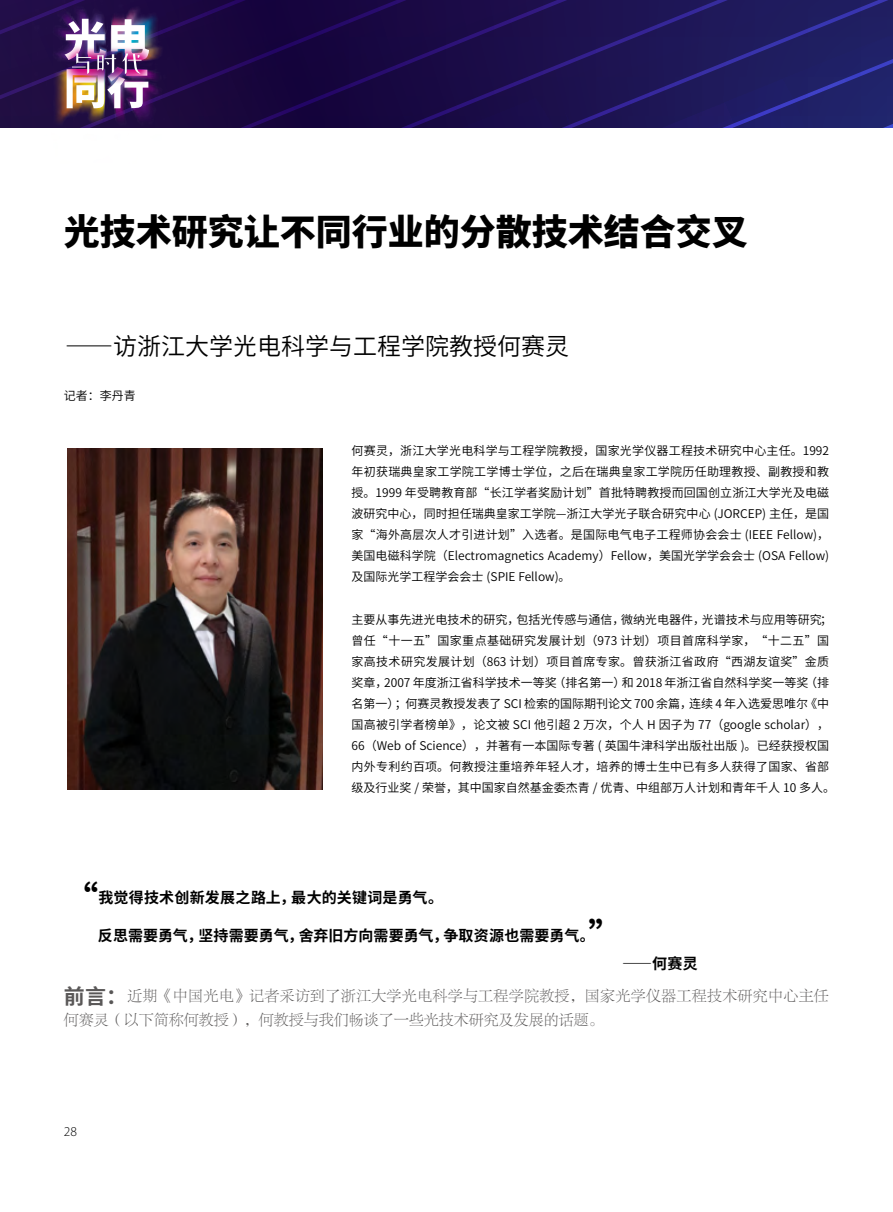
<style>
.page{position:relative;width:893px;height:1212px;background:#fff}
.page>*{position:absolute;margin:0;border:0;box-sizing:border-box;transform-origin:0 0}
.t1{font:800 36px "Source Han Sans CN";color:#000}
.t2{font:700 34.5px "Source Han Sans CN";color:#000}
.t3{font:24px "Source Han Sans CN";color:#000}
.t4{font:15px/24px "FZLTKSK GBK1 0";letter-spacing:.02em;color:#595757}
.t5{font:700 15px "Source Han Sans CN";letter-spacing:.01em;color:#000}
.t6{font:300 13.5px "Myriad Pro";color:#000}
.t7{font:12px/21px "Source Han Sans CN";color:#000;text-align:justify}
.s1{font-family:"Source Han Sans CN";font-weight:700;font-size:21px}
</style>
<div class="page">
<svg style="left:203px;top:0;width:690px;height:128px;background:#1c1152"></svg>
<img style="left:201px;top:0;width:2px;height:128px">
<img style="left:170px;top:0;width:31px;height:128px">
<img style="left:0;top:0;width:170px;height:128px">
<img style="left:67px;top:448px;width:255px;height:341px">
<h1 class="t1" style="left:64px;top:212px;width:686px">光技术研究让不同行业的分散技术结合交叉</h1>
<h3 class="t3" style="left:65px;top:333px;width:505px">——访浙江大学光电科学与工程学院教授何赛灵</h3>
<p class="t7" style="left:64px;top:385px;width:73px">记者：李丹青</p>
<p class="t7" style="left:352px;top:440px;width:479px">何赛灵，浙江大学光电科学与工程学院教授，国家光学仪器工程技术研究中心主任。1992年初获瑞典皇家工学院工学博士学位，之后在瑞典皇家工学院历任助理教授、副教授和教授。1999 年受聘教育部“长江学者奖励计划”首批特聘教授而回国创立浙江大学光及电磁波研究中心，同时担任瑞典皇家工学院—浙江大学光子联合研究中心 (JORCEP) 主任，是国家“海外高层次人才引进计划”入选者。是国际电气电子工程师协会会士 (IEEE Fellow)，美国电磁科学院（Electromagnetics Academy）Fellow，美国光学学会会士 (OSA Fellow)及国际光学工程学会会士 (SPIE Fellow)。</p>
<p class="t7" style="left:352px;top:609px;width:485px;text-align:left">主要从事先进光电技术的研究，包括光传感与通信，微纳光电器件，光谱技术与应用等研究；曾任“十一五”国家重点基础研究发展计划（973 计划）项目首席科学家，“十二五”国家高技术研究发展计划（863 计划）项目首席专家。曾获浙江省政府“西湖友谊奖”金质奖章，2007 年度浙江省科学技术一等奖（排名第一）和 2018 年浙江省自然科学奖一等奖（排名第一）；何赛灵教授发表了 SCI 检索的国际期刊论文 700 余篇，连续 4 年入选爱思唯尔《中国高被引学者榜单》，论文被 SCI 他引超 2 万次，个人 H 因子为 77（google scholar），66（Web of Science），并著有一本国际专著 ( 英国牛津科学出版社出版 )。已经获授权国内外专利约百项。何教授注重培养年轻人才，培养的博士生中已有多人获得了国家、省部级及行业奖 / 荣誉，其中国家自然基金委杰青 / 优青、中组部万人计划和青年千人 10 多人。</p>
<h2 class="t2" style="left:64px;top:878px;width:36px">“</h2>
<p class="t5" style="left:98px;top:889px;width:346px">我觉得技术创新发展之路上，最大的关键词是勇气。</p>
<p class="t5" style="left:98px;top:927px;width:499px">反思需要勇气，坚持需要勇气，舍弃旧方向需要勇气，争取资源也需要勇气。</p>
<h2 class="t2" style="left:588px;top:916px;width:36px">”</h2>
<p class="t5" style="left:622px;top:954px;width:77px">——何赛灵</p>
<p class="t4" style="left:64px;top:984px;width:767px"><span class="s1">前言：</span>近期《中国光电》记者采访到了浙江大学光电科学与工程学院教授，国家光学仪器工程技术研究中心主任何赛灵（以下简称何教授），何教授与我们畅谈了一些光技术研究及发展的话题。</p>
<p class="t6" style="left:64px;top:1123px;width:15px">28</p>
</div>
